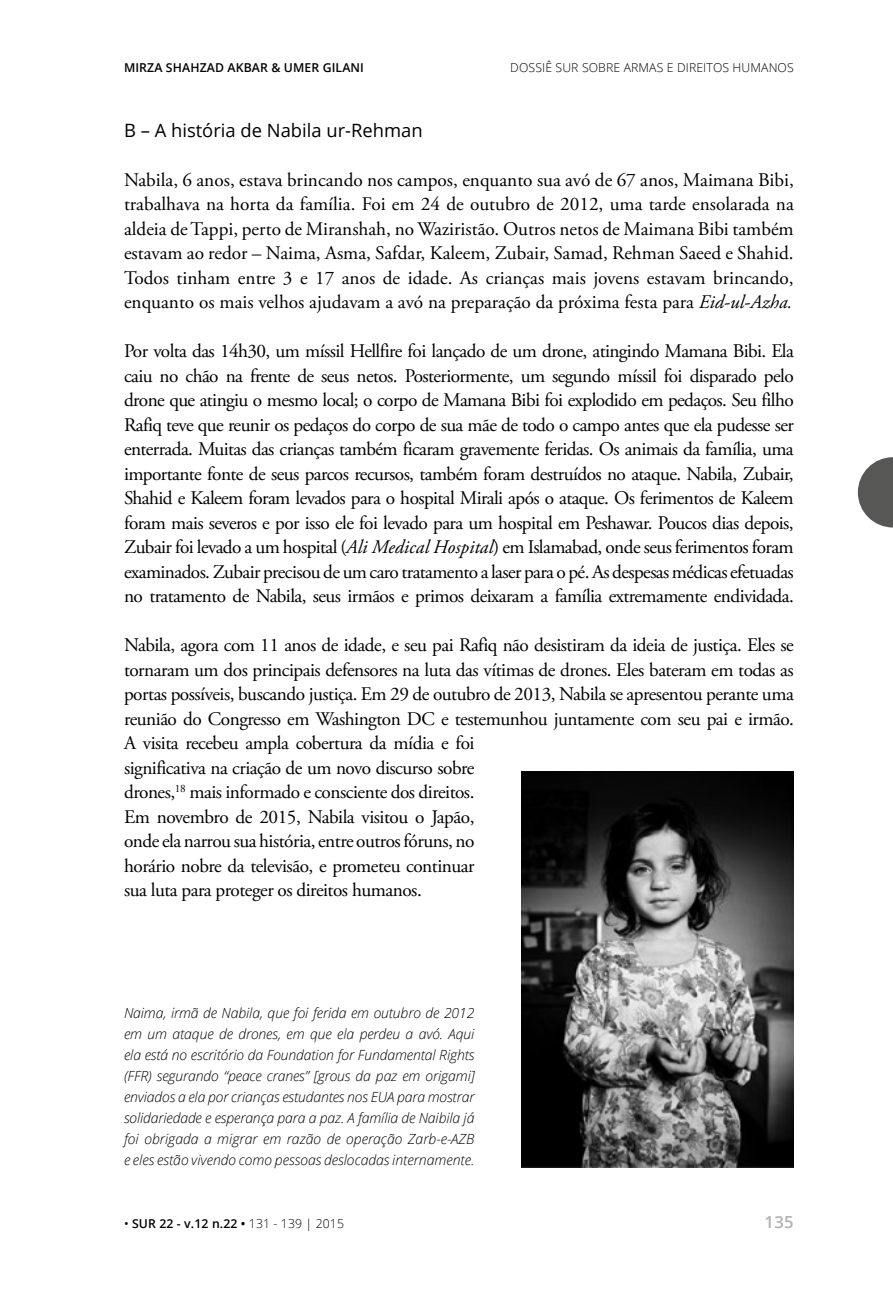
<style>
.page{position:relative;width:893px;height:1290px;background:#fff}
.page>*{position:absolute;margin:0;border:0;box-sizing:border-box;transform-origin:0 0}
.txt_corrido{font:19.25px/24.5px "Adobe Garamond Pro";letter-spacing:-.025em;color:#000;text-align:justify}
.txt_corrido-2{font:18.38px "Open Sans";color:#000}
.t1{font:600 16.62px "Open Sans";color:#b3b2b2}
.txt_corrido-3{font:italic 300 14px/21px "Open Sans";color:#000;text-align:justify}
.t2{font:600 12.25px "Open Sans";letter-spacing:.01em;color:#000}
.t3{font:300 12.25px "Open Sans";letter-spacing:.01em;color:#000}
.s1{font-style:italic}
.s2{font-weight:400}
.s3{font-weight:300}
</style>
<div class="page">
<svg style="left:858px;top:457px;width:35px;height:70px"></svg>
<img style="left:521px;top:771px;width:273px;height:396px">
<p class="t2" style="left:124px;top:59px;width:241px">MIRZA SHAHZAD AKBAR &amp; UMER GILANI</p>
<p class="t3" style="left:510px;top:59px;width:285px">DOSSIÊ SUR SOBRE ARMAS E DIREITOS HUMANOS</p>
<p class="txt_corrido-2" style="left:124px;top:117px;width:300px">B – A história de Nabila ur-Rehman</p>
<p class="txt_corrido" style="left:124px;top:168px;width:671px">Nabila, 6 anos, estava brincando nos campos, enquanto sua avó de 67 anos, Maimana Bibi, trabalhava na horta da família. Foi em 24 de outubro de 2012, uma tarde ensolarada na aldeia de Tappi, perto de Miranshah, no Waziristão. Outros netos de Maimana Bibi também estavam ao redor – Naima, Asma, Safdar, Kaleem, Zubair, Samad, Rehman Saeed e Shahid.<br>Todos tinham entre 3 e 17 anos de idade. As crianças mais jovens estavam brincando, enquanto os mais velhos ajudavam a avó na preparação da próxima festa para <span class="s1">Eid-ul-Azha.</span></p>
<p class="txt_corrido" style="left:124px;top:339px;width:671px">Por volta das 14h30, um míssil Hellfire foi lançado de um drone, atingindo Mamana Bibi. Ela caiu no chão na frente de seus netos. Posteriormente, um segundo míssil foi disparado pelo drone que atingiu o mesmo local; o corpo de Mamana Bibi foi explodido em pedaços. Seu filho Rafiq teve que reunir os pedaços do corpo de sua mãe de todo o campo antes que ela pudesse ser enterrada. Muitas das crianças também ficaram gravemente feridas. Os animais da família, uma importante fonte de seus parcos recursos, também foram destruídos no ataque. Nabila, Zubair, Shahid e Kaleem foram levados para o hospital Mirali após o ataque. Os ferimentos de Kaleem foram mais severos e por isso ele foi levado para um hospital em Peshawar. Poucos dias depois, Zubair foi levado a um hospital (<span class="s1">Ali Medical Hospital</span>) em Islamabad, onde seus ferimentos foram examinados. Zubair precisou de um caro tratamento a laser para o pé. As despesas médicas efetuadas no tratamento de Nabila, seus irmãos e primos deixaram a família extremamente endividada.</p>
<p class="txt_corrido" style="left:124px;top:633px;width:671px;text-align:left">Nabila, agora com 11 anos de idade, e seu pai Rafiq não desistiram da ideia de justiça. Eles se tornaram um dos principais defensores na luta das vítimas de drones. Eles bateram em todas as portas possíveis, buscando justiça. Em 29 de outubro de 2013, Nabila se apresentou perante uma reunião do Congresso em Washington DC e testemunhou juntamente com seu pai e irmão.<br>A visita recebeu ampla cobertura da mídia e foi<br>significativa na criação de um novo discurso sobre<br>drones,<sup>18</sup> mais informado e consciente dos direitos.<br>Em novembro de 2015, Nabila visitou o Japão,<br>onde ela narrou sua história, entre outros fóruns, no<br>horário nobre da televisão, e prometeu continuar<br>sua luta para proteger os direitos humanos.</p>
<p class="txt_corrido-3" style="left:124px;top:1002px;width:352px">Naima, irmã de Nabila, que foi ferida em outubro de 2012 em um ataque de drones, em que ela perdeu a avó. Aqui ela está no escritório da Foundation for Fundamental Rights (FFR) segurando “peace cranes” [grous da paz em origami] enviados a ela por crianças estudantes nos EUA para mostrar solidariedade e esperança para a paz. A família de Naibila já foi obrigada a migrar em razão de operação Zarb-e-AZB</p>
<p class="txt_corrido-3" style="left:124px;top:1149px;width:352px">e eles estão vivendo como pessoas deslocadas internamente.</p>
<p class="t2" style="left:124px;top:1215px;width:222px"><span class="s2">•</span> SUR 22 - v.12 n.22 • <span class="s3">131 - 139 | 2015</span></p>
<p class="t1" style="left:765px;top:1210px;width:31px">135</p>
</div>
